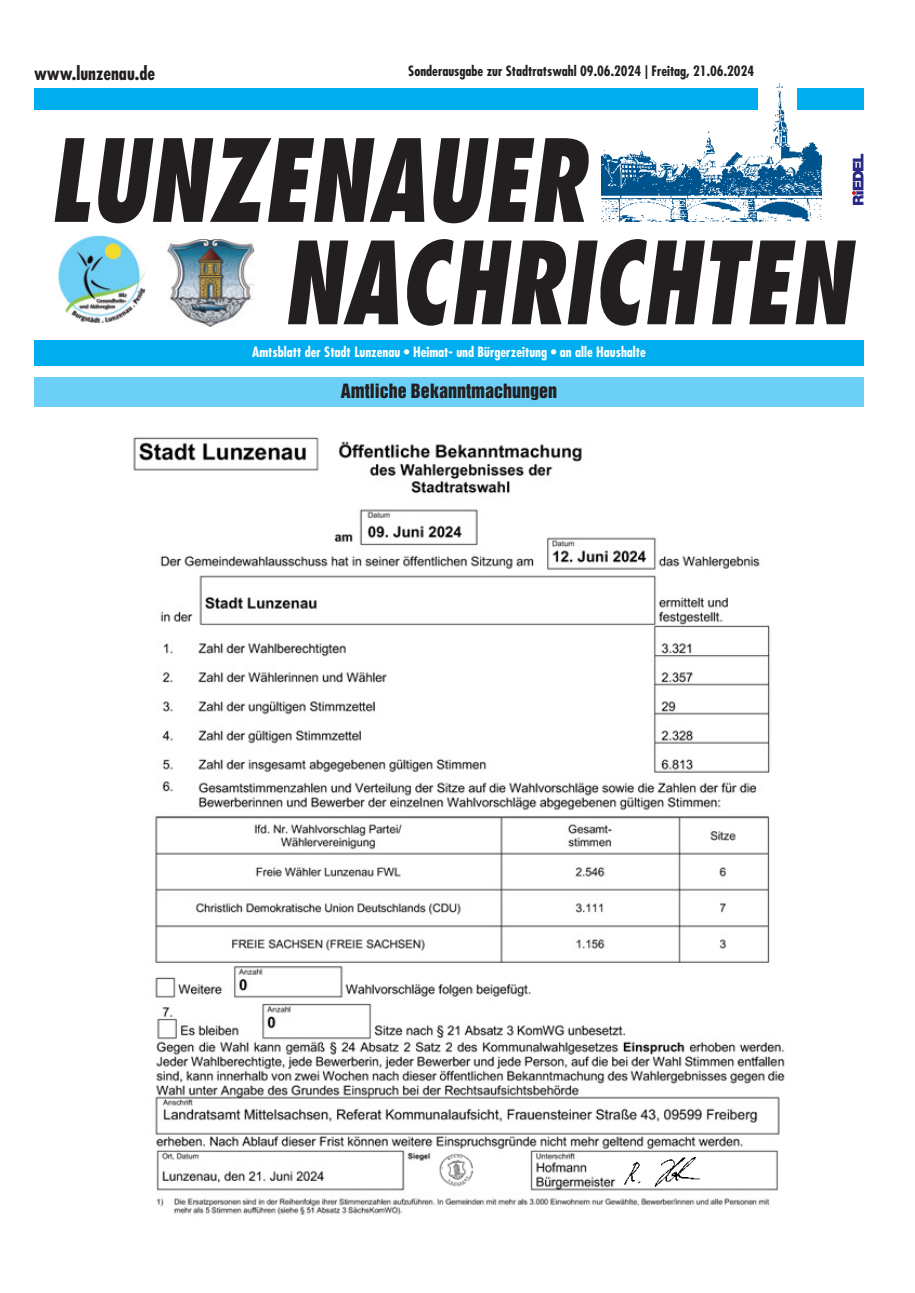
<style>
.page{position:relative;width:915px;height:1293px;background:#fff}
.page>*{position:absolute;margin:0;border:0;box-sizing:border-box;transform-origin:0 0}
.t1{font:800 condensed 111px/102.3px "Futura";color:#231f20;scale:.83 1}
.t2{font:700 condensed 18.45px "Futura";color:#231f20}
.t3{font:18px "Helvetica Inserat";color:#231f20}
.t4{font:700 condensed 13.95px "Futura";color:#fff}
.t5{font:700 condensed 13.8px "Futura";color:#231f20}
</style>
<div class="page">
<div style="left:34px;top:88px;width:723px;height:21px;background:#00aeef"></div>
<div style="left:797px;top:88px;width:66px;height:21px;background:#00aeef"></div>
<img style="left:167px;top:239px;width:87px;height:88px">
<img style="left:601px;top:83px;width:219px;height:139px">
<div style="left:34px;top:340px;width:829px;height:26px;background:#00aeef"></div>
<svg style="left:852px;top:154px;width:11px;height:51px"></svg>
<img style="left:58px;top:235px;width:88px;height:88px">
<div style="left:34px;top:377px;width:829px;height:30px;background:#6bcff6"></div>
<img style="left:133px;top:437px;width:652px;height:778px">
<img style="left:619px;top:1157px;width:86px;height:29px">
<img style="left:438px;top:1153px;width:35px;height:34px;border-radius:50%">
<h2 class="t2" style="left:34px;top:65px;width:122px">www.lunzenau.de</h2>
<p class="t5" style="left:408px;top:65px;width:347px">Sonderausgabe zur Stadtratswahl 09.06.2024 | Freitag, 21.06.2024</p>
<h1 class="t1" style="left:282px;top:140px;width:704px;text-indent:-233px">LUNZENAUER<br>NACHRICHTEN</h1>
<p class="t4" style="left:252px;top:346px;width:395px">Amtsblatt der Stadt Lunzenau • Heimat- und Bürgerzeitung • an alle Haushalte</p>
<p class="t3" style="left:341px;top:384px;width:218px">Amtliche Bekanntmachungen</p>
</div>
